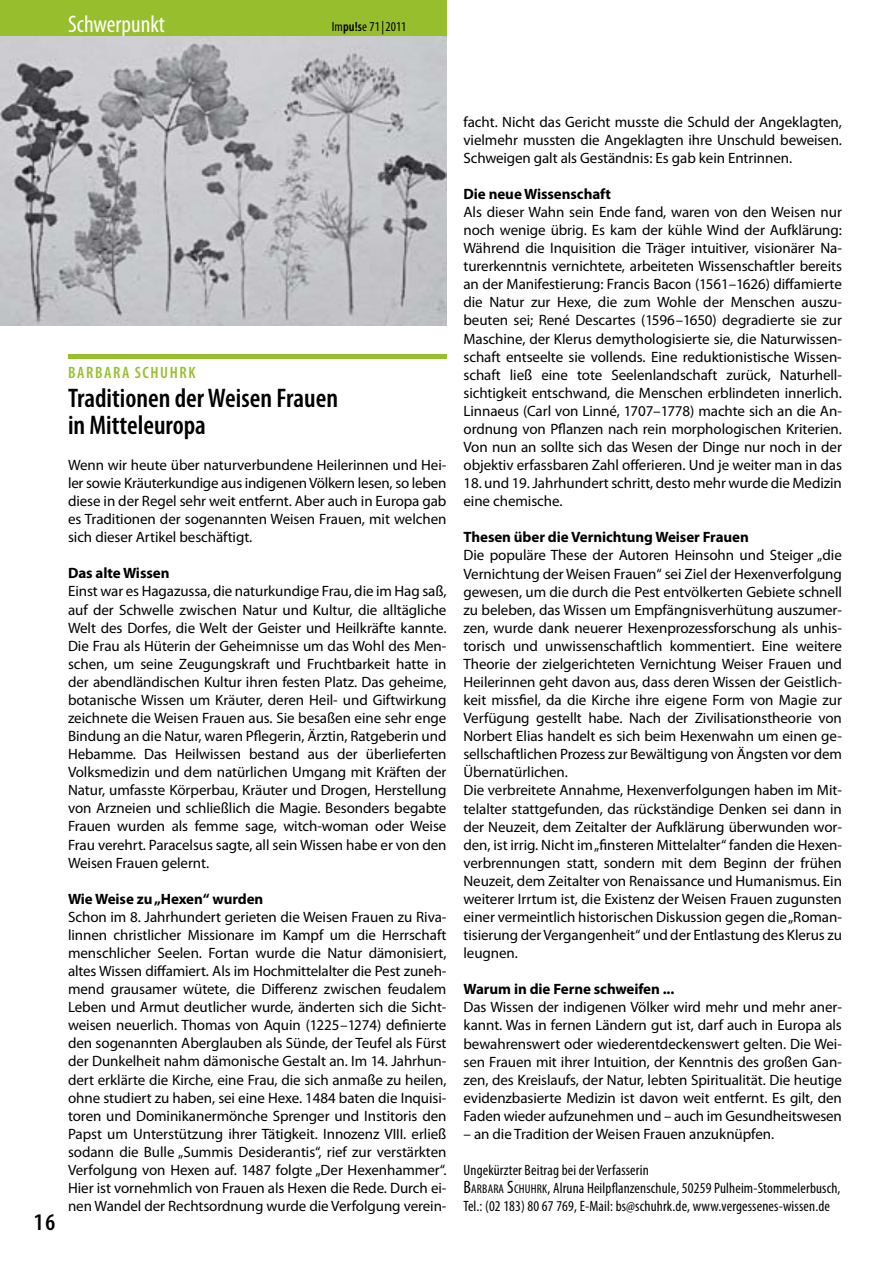
<style>
.page{position:relative;width:893px;height:1263px;background:#fff}
.page>*{position:absolute;margin:0;border:0;box-sizing:border-box;transform-origin:0 0}
.t1{font:600 condensed 27px/27.2px "Myriad Pro";color:#000}
.t2{font:condensed 24px "Myriad Pro";color:#fff}
.t3{font:600 condensed 24px "Myriad Pro";color:#000}
.t4{font:600 condensed 16.5px "Myriad Pro";color:#97bf2d}
.t5{font:15px/18.1px "Myriad Pro";letter-spacing:-.005em;color:#000;text-align:justify}
.t6{font:condensed 15px/17.9px "Myriad Pro";letter-spacing:.01em;color:#000}
.t7{font:700 15px "Myriad Pro";letter-spacing:-.005em;color:#000}
.t8{font:condensed 13.5px "Myriad Pro";letter-spacing:.01em;color:#000}
.s1{font-weight:600}
.s2{font-size:18px}
.s3{font-size:12.6px}
</style>
<div class="page">
<div style="left:0;top:0;width:446px;height:36px;background:#97bf2d"></div>
<hr style="left:892px;top:0;width:1px;height:36px;background:#97bf2d">
<img style="left:0;top:36px;width:446px;height:289px">
<hr style="left:68px;top:354px;width:378px;height:4px;background:#97bf2d">
<h2 class="t2" style="left:68px;top:9px;width:98px">Schwerpunkt</h2>
<p class="t8" style="left:332px;top:19px;width:76px">Im<span class="s1">pu!s</span>e 71|2011</p>
<h2 class="t3" style="left:34px;top:1209px;width:23px">16</h2>
<p class="t4" style="left:68px;top:364px;width:128px">Barbara Sc huhrk</p>
<h1 class="t1" style="left:68px;top:385px;width:272px">Traditionen der Weisen Frauen in Mitteleuropa</h1>
<p class="t5" style="left:68px;top:456px;width:380px">Wenn wir heute über naturverbundene Heilerinnen und Hei&shy;ler sowie Kräuterkundige aus indigenen Völkern lesen, so leben diese in der Regel sehr weit entfernt. Aber auch in Europa gab es Traditionen der sogenannten Weisen Frauen, mit welchen sich dieser Artikel beschäftigt.</p>
<p class="t7" style="left:68px;top:565px;width:103px">Das alte Wissen</p>
<p class="t5" style="left:68px;top:583px;width:380px">Einst war es Hagazussa, die naturkundige Frau, die im Hag saß, auf der Schwelle zwischen Natur und Kultur, die alltägliche Welt des Dorfes, die Welt der Geister und Heilkräfte kannte.<br>Die Frau als Hüterin der Geheimnisse um das Wohl des Men&shy;schen, um seine Zeugungskraft und Fruchtbarkeit hatte in der abendländischen Kultur ihren festen Platz. Das geheime, botanische Wissen um Kräuter, deren Heil- und Giftwirkung zeichnete die Weisen Frauen aus. Sie besaßen eine sehr enge Bindung an die Natur, waren Pflegerin, Ärztin, Ratgeberin und Hebamme. Das Heilwissen bestand aus der überlieferten Volksmedizin und dem natürlichen Umgang mit Kräften der Natur, umfasste Körperbau, Kräuter und Drogen, Herstellung von Arzneien und schließlich die Magie. Besonders begabte Frauen wurden als femme sage, witch-woman oder Weise Frau verehrt. Paracelsus sagte, all sein Wissen habe er von den Weisen Frauen gelernt.</p>
<p class="t7" style="left:68px;top:890px;width:197px">Wie Weise zu „Hexen“ wurden</p>
<p class="t5" style="left:68px;top:908px;width:380px">Schon im 8. Jahrhundert gerieten die Weisen Frauen zu Riva&shy;linnen christlicher Missionare im Kampf um die Herrschaft menschlicher Seelen. Fortan wurde die Natur dämonisiert, altes Wissen diffamiert. Als im Hochmittelalter die Pest zuneh&shy;mend grausamer wütete, die Differenz zwischen feudalem Leben und Armut deutlicher wurde, änderten sich die Sicht&shy;weisen neuerlich. Thomas von Aquin (1225–1274) definierte den sogenannten Aberglauben als Sünde, der Teufel als Fürst der Dunkelheit nahm dämonische Gestalt an. Im 14. Jahrhun&shy;dert erklärte die Kirche, eine Frau, die sich anmaße zu heilen, ohne studiert zu haben, sei eine Hexe. 1484 baten die Inquisi&shy;toren und Dominikanermönche Sprenger und Institoris den Papst um Unterstützung ihrer Tätigkeit. Innozenz VIII. erließ sodann die Bulle „Summis Desiderantis“, rief zur verstärkten Verfolgung von Hexen auf. 1487 folgte „Der Hexenhammer“.<br>Hier ist vornehmlich von Frauen als Hexen die Rede. Durch ei&shy;nen Wandel der Rechtsordnung wurde die Verfolgung verein-</p>
<p class="t5" style="left:463px;top:113px;width:380px">facht. Nicht das Gericht musste die Schuld der Angeklagten, vielmehr mussten die Angeklagten ihre Unschuld beweisen.<br>Schweigen galt als Geständnis: Es gab kein Entrinnen.</p>
<p class="t7" style="left:463px;top:185px;width:149px">Die neue Wissenschaft</p>
<p class="t5" style="left:463px;top:203px;width:380px">Als dieser Wahn sein Ende fand, waren von den Weisen nur noch wenige übrig. Es kam der kühle Wind der Aufklärung:<br>Während die Inquisition die Träger intuitiver, visionärer Na&shy;turerkenntnis vernichtete, arbeiteten Wissenschaftler bereits an der Manifestierung: Francis Bacon (1561–1626) diffamierte die Natur zur Hexe, die zum Wohle der Menschen auszu&shy;beuten sei; René Descartes (1596–1650) degradierte sie zur Maschine, der Klerus demythologisierte sie, die Naturwissen&shy;schaft entseelte sie vollends. Eine reduktionistische Wissen&shy;schaft ließ eine tote Seelenlandschaft zurück, Naturhell&shy;sichtigkeit entschwand, die Menschen erblindeten innerlich.<br>Linnaeus (Carl von Linné, 1707–1778) machte sich an die An&shy;ordnung von Pflanzen nach rein morphologischen Kriterien.<br>Von nun an sollte sich das Wesen der Dinge nur noch in der objektiv erfassbaren Zahl offerieren. Und je weiter man in das</p>
<p class="t5" style="left:463px;top:474px;width:380px">18. und 19. Jahrhundert schritt, desto mehr wurde die Medizin eine chemische.</p>
<p class="t7" style="left:463px;top:529px;width:287px">Thesen über die Vernichtung Weiser Frauen</p>
<p class="t5" style="left:463px;top:547px;width:380px;text-align:left">Die populäre These der Autoren Heinsohn und Steiger „die Vernichtung der Weisen Frauen“ sei Ziel der Hexenverfolgung gewesen, um die durch die Pest entvölkerten Gebiete schnell zu beleben, das Wissen um Empfängnisverhütung auszumer&shy;zen, wurde dank neuerer Hexenprozessforschung als unhis&shy;torisch und unwissenschaftlich kommentiert. Eine weitere Theorie der zielgerichteten Vernichtung Weiser Frauen und Heilerinnen geht davon aus, dass deren Wissen der Geistlich&shy;keit missfiel, da die Kirche ihre eigene Form von Magie zur Verfügung gestellt habe. Nach der Zivilisationstheorie von Norbert Elias handelt es sich beim Hexenwahn um einen ge&shy;sellschaftlichen Prozess zur Bewältigung von Ängsten vor dem Übernatürlichen.<br>Die verbreitete Annahme, Hexenverfolgungen haben im Mit&shy;telalter stattgefunden, das rückständige Denken sei dann in der Neuzeit, dem Zeitalter der Aufklärung überwunden wor&shy;den, ist irrig. Nicht im „finsteren Mittelalter“ fanden die Hexen&shy;verbrennungen statt, sondern mit dem Beginn der frühen Neuzeit, dem Zeitalter von Renaissance und Humanismus. Ein weiterer Irrtum ist, die Existenz der Weisen Frauen zugunsten einer vermeintlich historischen Diskussion gegen die „Roman&shy;tisierung der Vergangenheit“ und der Entlastung des Klerus zu leugnen.</p>
<p class="t7" style="left:463px;top:981px;width:212px">Warum in die Ferne schweifen ...</p>
<p class="t5" style="left:463px;top:998px;width:380px">Das Wissen der indigenen Völker wird mehr und mehr aner&shy;kannt. Was in fernen Ländern gut ist, darf auch in Europa als bewahrenswert oder wiederentdeckenswert gelten. Die Wei&shy;sen Frauen mit ihrer Intuition, der Kenntnis des großen Gan&shy;zen, des Kreislaufs, der Natur, lebten Spiritualität. Die heutige evidenzbasierte Medizin ist davon weit entfernt. Es gilt, den Faden wieder aufzunehmen und – auch im Gesundheitswesen</p>
<p class="t5" style="left:463px;top:1125px;width:312px">– an die Tradition der Weisen Frauen anzuknüpfen.</p>
<p class="t6" style="left:463px;top:1161px;width:379px">Ungekürzter Beitrag bei der Verfasserin<br><span class="s2">B</span><span class="s3">ARBARA</span> <span class="s2">S</span><span class="s3">CHUHRK</span>, Alruna Heilpflanzenschule, 50259 Pulheim-Stommelerbusch,<br>Tel.: (02 183) 80 67 769, E-Mail: bs@schuhrk.de, www.vergessenes-wissen.de</p>
</div>
